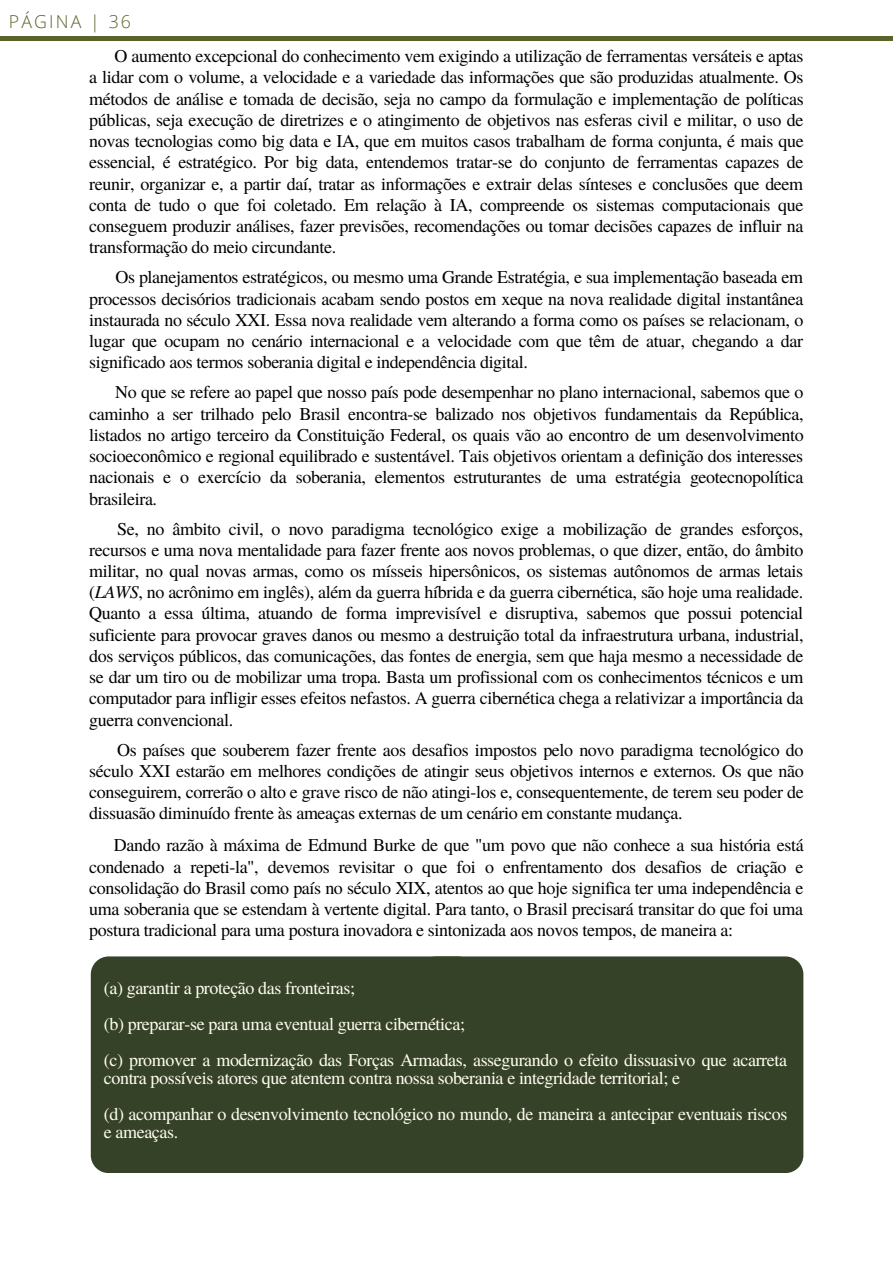
<style>
.page{position:relative;width:893px;height:1264px;background:#fff}
.page>*{position:absolute;margin:0;border:0;box-sizing:border-box;transform-origin:0 0}
.t1{font:18px/21.3px "Te X Gyre Termes";letter-spacing:-.02em;color:#000;text-align:justify}
.t2{font:18px/36px "Te X Gyre Termes";letter-spacing:-.02em;color:#fffdf1}
.t3{font:300 17.7px "Open Sans";letter-spacing:.12em;color:#5a632a}
.s1{color:#fff}
.s2{font-style:italic}
</style>
<div class="page">
<div style="left:0;top:36px;width:892px;height:5px;background:#5a632a"></div>
<div style="left:418px;top:956px;width:385px;height:217px;background:#364228;border-radius:18px"></div>
<div style="left:91px;top:956px;width:385px;height:217px;background:#364228;border-radius:18px"></div>
<p class="t3" style="left:9px;top:9px;width:124px">PÁGINA | 36</p>
<p class="t1" style="left:89px;top:45px;width:716px;text-indent:8px"><span class="s1">i</span> O aumento excepcional do conhecimento vem exigindo a utilização de ferramentas versáteis e aptas a lidar com o volume, a velocidade e a variedade das informações que são produzidas atualmente. Os métodos de análise e tomada de decisão, seja no campo da formulação e implementação de políticas públicas, seja execução de diretrizes e o atingimento de objetivos nas esferas civil e militar, o uso de novas tecnologias como big data e IA, que em muitos casos trabalham de forma conjunta, é mais que essencial, é estratégico. Por big data, entendemos tratar-se do conjunto de ferramentas capazes de reunir, organizar e, a partir daí, tratar as informações e extrair delas sínteses e conclusões que deem conta de tudo o que foi coletado. Em relação à IA, compreende os sistemas computacionais que conseguem produzir análises, fazer previsões, recomendações ou tomar decisões capazes de influir na transformação do meio circundante.</p>
<p class="t1" style="left:89px;top:266px;width:715px;text-indent:17px"><span class="s1">i</span> Os planejamentos estratégicos, ou mesmo uma Grande Estratégia, e sua implementação baseada em processos decisórios tradicionais acabam sendo postos em xeque na nova realidade digital instantânea instaurada no século XXI. Essa nova realidade vem alterando a forma como os países se relacionam, o lugar que ocupam no cenário internacional e a velocidade com que têm de atuar, chegando a dar significado aos termos soberania digital e independência digital.</p>
<p class="t1" style="left:89px;top:381px;width:716px;text-indent:13px"><span class="s1">i</span> No que se refere ao papel que nosso país pode desempenhar no plano internacional, sabemos que o caminho a ser trilhado pelo Brasil encontra-se balizado nos objetivos fundamentais da República, listados no artigo terceiro da Constituição Federal, os quais vão ao encontro de um desenvolvimento socioeconômico e regional equilibrado e sustentável. Tais objetivos orientam a definição dos interesses nacionais e o exercício da soberania, elementos estruturantes de uma estratégia geotecnopolítica brasileira.</p>
<p class="t1" style="left:89px;top:517px;width:715px"><span class="s1">iiiiii</span>Se, no âmbito civil, o novo paradigma tecnológico exige a mobilização de grandes esforços, recursos e uma nova mentalidade para fazer frente aos novos problemas, o que dizer, então, do âmbito militar, no qual novas armas, como os mísseis hipersônicos, os sistemas autônomos de armas letais (<span class="s2">LAWS</span>, no acrônimo em inglês), além da guerra híbrida e da guerra cibernética, são hoje uma realidade.<br>Quanto a essa última, atuando de forma imprevisível e disruptiva, sabemos que possui potencial suficiente para provocar graves danos ou mesmo a destruição total da infraestrutura urbana, industrial, dos serviços públicos, das comunicações, das fontes de energia, sem que haja mesmo a necessidade de se dar um tiro ou de mobilizar uma tropa. Basta um profissional com os conhecimentos técnicos e um computador para infligir esses efeitos nefastos. A guerra cibernética chega a relativizar a importância da guerra convencional.</p>
<p class="t1" style="left:89px;top:738px;width:716px;text-indent:6px"><span class="s1">ii</span> Os países que souberem fazer frente aos desafios impostos pelo novo paradigma tecnológico do século XXI estarão em melhores condições de atingir seus objetivos internos e externos. Os que não conseguirem, correrão o alto e grave risco de não atingi-los e, consequentemente, de terem seu poder de dissuasão diminuído frente às ameaças externas de um cenário em constante mudança.</p>
<p class="t1" style="left:89px;top:833px;width:715px;text-indent:25px">Dando razão à máxima de Edmund Burke de que "um povo que não conhece a sua história está condenado a repeti-la", devemos revisitar o que foi o enfrentamento dos desafios de criação e consolidação do Brasil como país no século XIX, atentos ao que hoje significa ter uma independência e uma soberania que se estendam à vertente digital. Para tanto, o Brasil precisará transitar do que foi uma postura tradicional para uma postura inovadora e sintonizada aos novos tempos, de maneira a:</p>
<p class="t2" style="left:104px;top:968px;width:684px">(a) garantir a proteção das fronteiras;<br>(b) preparar-se para uma eventual guerra cibernética;<br>(c) promover a modernização das Forças Armadas, assegurando o efeito dissuasivo que acarreta</p>
<p class="t2" style="left:104px;top:1058px;width:685px">contra possíveis atores que atentem contra nossa soberania e integridade territorial; e<br>(d) acompanhar o desenvolvimento tecnológico no mundo, de maneira a antecipar eventuais riscos</p>
<p class="t2" style="left:104px;top:1112px;width:76px">e ameaças.</p>
</div>
